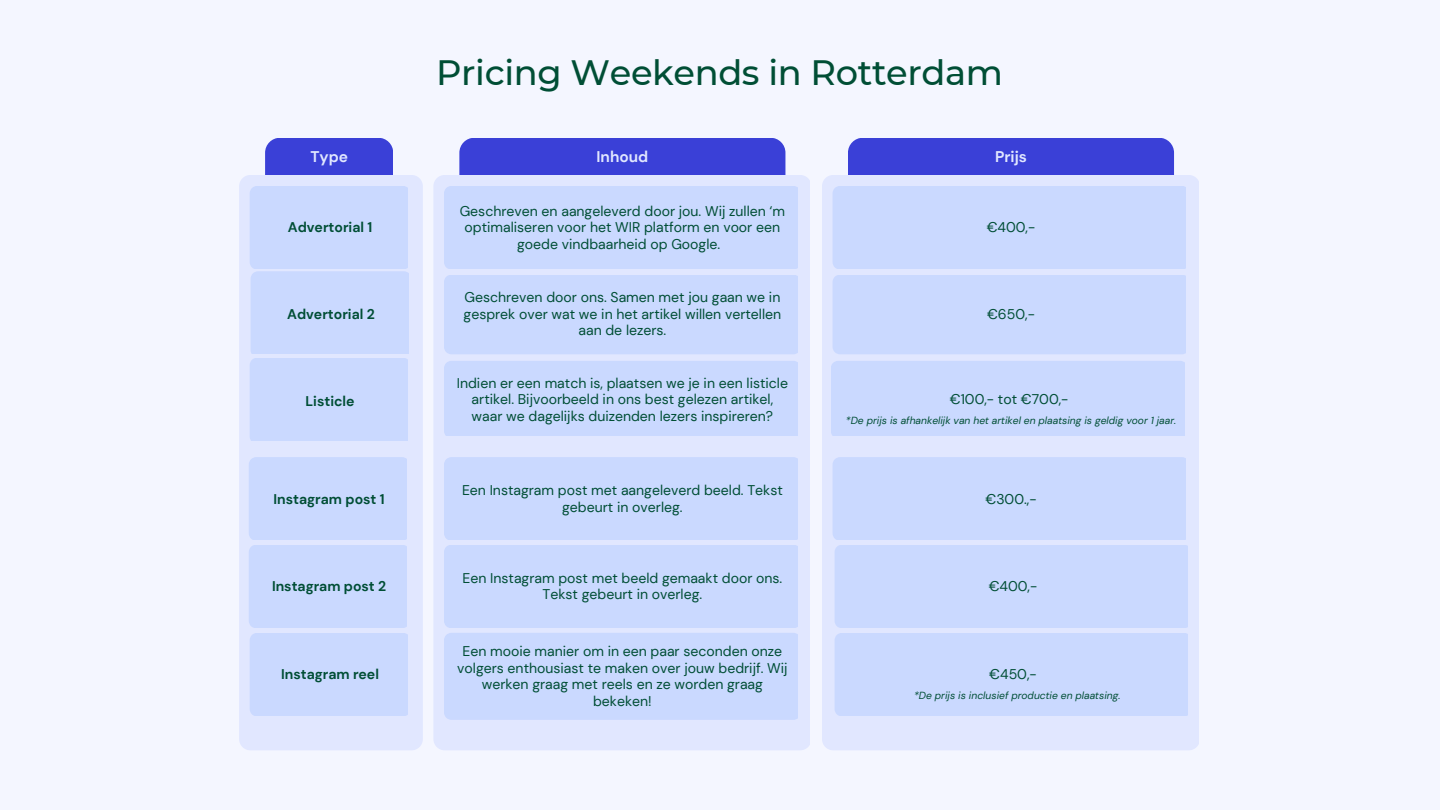
<style>
.page{position:relative;width:1440px;height:810px;background:#f4f6ff}
.page>*{position:absolute;margin:0;border:0;box-sizing:border-box;transform-origin:0 0}
.t1{font:500 35.2px "Montserrat";letter-spacing:-.01em;color:#004e35}
.t2{font:700 15.5px "DM Sans";color:#e1e7ff}
.t3{font:14.1px/16.5px "DM Sans";color:#004e35;text-align:center}
.t4{font:700 14.1px "DM Sans";color:#004e35}
.t5{font:italic 10.3px "DM Sans";color:#004e35}
</style>
<div class="page">
<div style="left:265px;top:138px;width:128px;height:612px;background:#3a40d7;border-radius:15px"></div>
<div style="left:459px;top:138px;width:326px;height:612px;background:#3a40d7;border-radius:15px"></div>
<div style="left:848px;top:138px;width:326px;height:612px;background:#3a40d7;border-radius:15px"></div>
<div style="left:239px;top:175px;width:183px;height:575px;background:#e1e7ff;border-radius:11px"></div>
<div style="left:433px;top:175px;width:377px;height:575px;background:#e1e7ff"></div>
<div style="left:822px;top:175px;width:377px;height:575px;background:#e1e7ff"></div>
<div style="left:444px;top:186px;width:354px;height:83px;background:#cad9ff"></div>
<div style="left:833px;top:186px;width:353px;height:83px;background:#cad9ff"></div>
<div style="left:833px;top:275px;width:353px;height:79px;background:#cad9ff"></div>
<div style="left:831px;top:361px;width:353px;height:75px;background:#cad9ff"></div>
<div style="left:833px;top:457px;width:355px;height:170px;background:#cad9ff"></div>
<div style="left:444px;top:275px;width:354px;height:79px;background:#cad9ff"></div>
<div style="left:444px;top:361px;width:354px;height:75px;background:#cad9ff"></div>
<div style="left:444px;top:457px;width:354px;height:170px;background:#cad9ff"></div>
<div style="left:250px;top:633px;width:158px;height:83px;background:#cad9ff"></div>
<div style="left:250px;top:186px;width:159px;height:254px;background:#cad9ff"></div>
<div style="left:249px;top:457px;width:158px;height:170px;background:#cad9ff"></div>
<div style="left:444px;top:633px;width:354px;height:87px;background:#cad9ff"></div>
<div style="left:835px;top:633px;width:353px;height:83px;background:#cad9ff"></div>
<h1 class="t1" style="left:436px;top:51px;width:569px">Pricing Weekends in Rotterdam</h1>
<p class="t2" style="left:310px;top:147px;width:39px">Type</p>
<p class="t2" style="left:597px;top:147px;width:53px">Inhoud</p>
<p class="t2" style="left:995px;top:147px;width:33px">Prijs</p>
<p class="t4" style="left:288px;top:218px;width:86px">Advertorial 1</p>
<p class="t3" style="left:460px;top:203px;width:327px">Geschreven en aangeleverd door jou. Wij zullen ‘m optimaliseren voor het WIR platform en voor een goede vindbaarheid op Google.</p>
<p class="t3" style="left:987px;top:219px;width:50px">€400,-</p>
<p class="t4" style="left:287px;top:305px;width:89px">Advertorial 2</p>
<p class="t3" style="left:464px;top:289px;width:319px">Geschreven door ons. Samen met jou gaan we in gesprek over wat we in het artikel willen vertellen aan de lezers.</p>
<p class="t3" style="left:987px;top:306px;width:49px">€650,-</p>
<p class="t4" style="left:306px;top:392px;width:51px">Listicle</p>
<p class="t3" style="left:457px;top:375px;width:333px">Indien er een match is, plaatsen we je in een listicle artikel. Bijvoorbeeld in ons best gelezen artikel, waar we dagelijks duizenden lezers inspireren?</p>
<p class="t3" style="left:950px;top:391px;width:120px">€100,- tot €700,-</p>
<p class="t5" style="left:846px;top:414px;width:332px">*De prijs is afhankelijk van het artikel en plaatsing is geldig voor 1 jaar.</p>
<p class="t4" style="left:274px;top:490px;width:113px">Instagram post 1</p>
<p class="t3" style="left:462px;top:482px;width:322px">Een Instagram post met aangeleverd beeld. Tekst gebeurt in overleg.</p>
<p class="t3" style="left:985px;top:491px;width:53px">€300.,-</p>
<p class="t4" style="left:272px;top:577px;width:116px">Instagram post 2</p>
<p class="t3" style="left:463px;top:570px;width:321px">Een Instagram post met beeld gemaakt door ons.<br>Tekst gebeurt in overleg.</p>
<p class="t3" style="left:989px;top:578px;width:50px">€400,-</p>
<p class="t4" style="left:281px;top:665px;width:99px">Instagram reel</p>
<p class="t3" style="left:457px;top:643px;width:332px">Een mooie manier om in een paar seconden onze volgers enthousiast te maken over jouw bedrijf. Wij werken graag met reels en ze worden graag bekeken!</p>
<p class="t3" style="left:989px;top:666px;width:49px">€450,-</p>
<p class="t5" style="left:914px;top:689px;width:208px">*De prijs is inclusief productie en plaatsing.</p>
</div>
